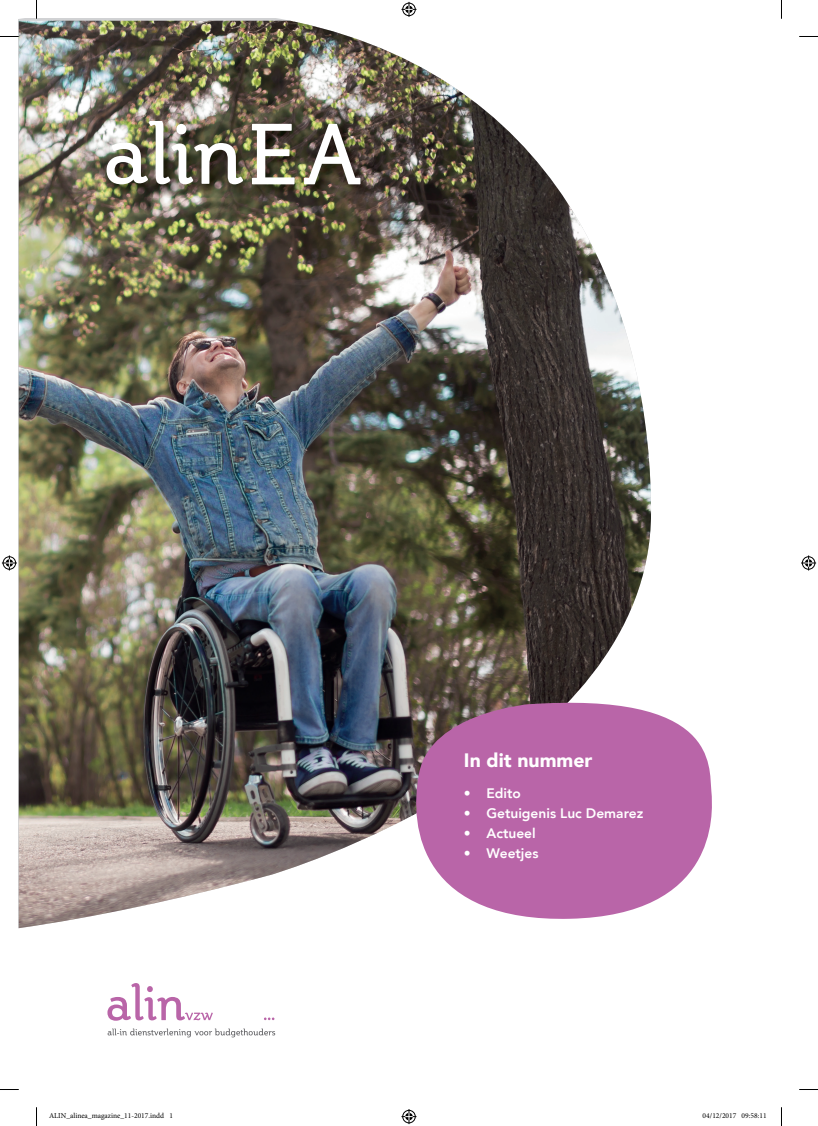
<style>
.page{position:relative;width:818px;height:1126px;background:#fff}
.page>*{position:absolute;margin:0;border:0;box-sizing:border-box;transform-origin:0 0}
.t1{font:900 19.38px "Avenir LT";color:#fff}
.t2{font:800 13.75px "Avenir LT";color:#fff}
.t3{font:7.5px "Minion Pro";color:#000}
</style>
<div class="page">
<img style="left:19px;top:21px;width:631px;height:907px">
<svg style="left:407px;top:691px;width:305px;height:231px;fill:#b965a8"></svg>
<img style="left:104px;top:118px;width:269px;height:79px">
<img style="left:106px;top:121px;width:137px;height:63px">
<svg style="left:252px;top:124px;width:42px;height:60px"></svg>
<svg style="left:304px;top:124px;width:56px;height:60px"></svg>
<svg style="left:107px;top:1028px;width:168px;height:9px"></svg>
<svg style="left:107px;top:983px;width:106px;height:37px"></svg>
<svg style="left:264px;top:1017px;width:10px;height:3px"></svg>
<svg style="left:0;top:36px;width:19px;height:1px"></svg>
<svg style="left:799px;top:36px;width:18px;height:1px"></svg>
<svg style="left:0;top:1089px;width:19px;height:1px"></svg>
<svg style="left:799px;top:1089px;width:18px;height:1px"></svg>
<svg style="left:36px;top:0;width:1px;height:19px"></svg>
<svg style="left:36px;top:1107px;width:1px;height:18px"></svg>
<svg style="left:401px;top:2px;width:15px;height:15px"></svg>
<svg style="left:401px;top:1109px;width:15px;height:14px"></svg>
<svg style="left:2px;top:555px;width:15px;height:15px"></svg>
<svg style="left:801px;top:555px;width:14px;height:15px"></svg>
<h1 class="t1" style="left:463px;top:748px;width:130px">In dit nummer</h1>
<h2 class="t2" style="left:463px;top:784px;width:58px">• Edito</h2>
<h2 class="t2" style="left:463px;top:804px;width:181px">• Getuigenis Luc Demarez</h2>
<h2 class="t2" style="left:463px;top:824px;width:73px">• Actueel</h2>
<h2 class="t2" style="left:463px;top:844px;width:76px">• Weetjes</h2>
<p class="t3" style="left:49px;top:1110px;width:125px">ALIN_alinea_magazine_11-2017.indd 1</p>
<p class="t3" style="left:702px;top:1110px;width:65px">04/12/2017 09:58:11</p>
</div>
